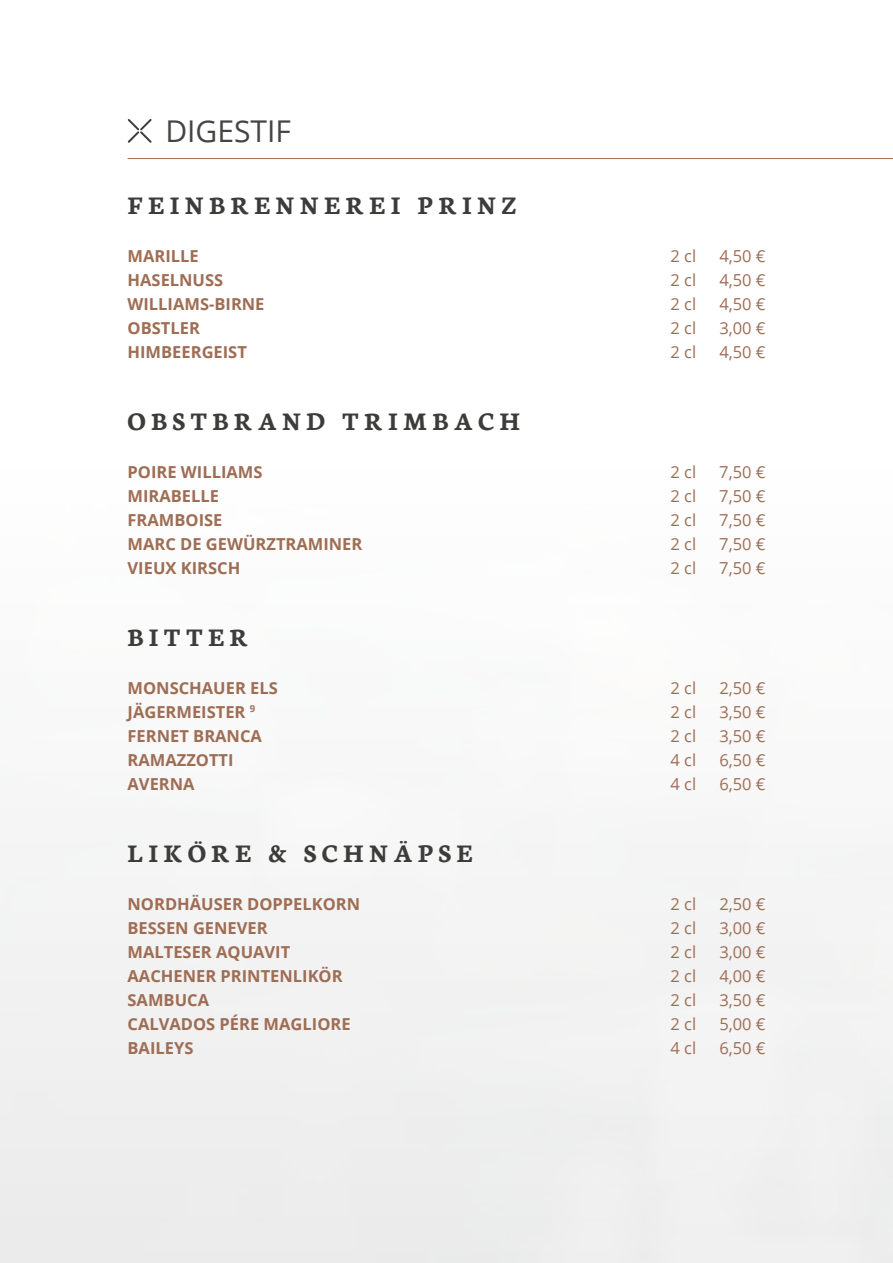
<style>
.page{position:relative;width:893px;height:1263px;background:#fff}
.page>*{position:absolute;margin:0;border:0;box-sizing:border-box;transform-origin:0 0}
.t1{font:30px "Open Sans";color:#454443}
.t2{font:700 27px "Neuton";letter-spacing:.19em;color:#3c3c3b}
.t3{font:700 16.5px/24px "Open Sans";color:#9e6d54}
.t4{font:16.5px "Open Sans";color:#9e6d54}
</style>
<div class="page">
<svg style="left:128px;top:119px;width:24px;height:24px"></svg>
<hr style="left:128px;top:158px;width:765px;height:1px;background:#9e6d54">
<h1 class="t1" style="left:165px;top:110px;width:127px">DIGESTIF</h1>
<h2 class="t2" style="left:128px;top:190px;width:390px">FEINBRENNEREI PRINZ</h2>
<p class="t3" style="left:128px;top:243px;width:138px">MARILLE<br>HASELNUSS<br>WILLIAMS-BIRNE<br>OBSTLER<br>HIMBEERGEIST</p>
<p class="t4" style="left:670px;top:244px;width:27px">2 cl</p>
<p class="t4" style="left:719px;top:244px;width:48px">4,50 €</p>
<p class="t4" style="left:670px;top:268px;width:27px">2 cl</p>
<p class="t4" style="left:719px;top:268px;width:48px">4,50 €</p>
<p class="t4" style="left:670px;top:292px;width:27px">2 cl</p>
<p class="t4" style="left:719px;top:292px;width:48px">4,50 €</p>
<p class="t4" style="left:670px;top:316px;width:27px">2 cl</p>
<p class="t4" style="left:719px;top:316px;width:48px">3,00 €</p>
<p class="t4" style="left:670px;top:340px;width:27px">2 cl</p>
<p class="t4" style="left:719px;top:340px;width:48px">4,50 €</p>
<h2 class="t2" style="left:128px;top:406px;width:394px">OBSTBRAND TRIMBACH</h2>
<p class="t3" style="left:128px;top:459px;width:236px">POIRE WILLIAMS<br>MIRABELLE<br>FRAMBOISE<br>MARC DE GEWÜRZTRAMINER<br>VIEUX KIRSCH</p>
<p class="t4" style="left:670px;top:460px;width:27px">2 cl</p>
<p class="t4" style="left:719px;top:460px;width:48px">7,50 €</p>
<p class="t4" style="left:670px;top:484px;width:27px">2 cl</p>
<p class="t4" style="left:719px;top:484px;width:48px">7,50 €</p>
<p class="t4" style="left:670px;top:508px;width:27px">2 cl</p>
<p class="t4" style="left:719px;top:508px;width:48px">7,50 €</p>
<p class="t4" style="left:670px;top:532px;width:27px">2 cl</p>
<p class="t4" style="left:719px;top:532px;width:48px">7,50 €</p>
<p class="t4" style="left:670px;top:556px;width:27px">2 cl</p>
<p class="t4" style="left:719px;top:556px;width:48px">7,50 €</p>
<h2 class="t2" style="left:128px;top:622px;width:122px">BITTER</h2>
<p class="t3" style="left:128px;top:675px;width:152px">MONSCHAUER ELS<br>JÄGERMEISTER <sup>9<br></sup>FERNET BRANCA<br>RAMAZZOTTI<br>AVERNA</p>
<h2 class="t2" style="left:128px;top:838px;width:347px">LIKÖRE &amp; SCHNÄPSE</h2>
<p class="t3" style="left:128px;top:891px;width:234px">NORDHÄUSER DOPPELKORN<br>BESSEN GENEVER<br>MALTESER AQUAVIT<br>AACHENER PRINTENLIKÖR<br>SAMBUCA<br>CALVADOS PÉRE MAGLIORE<br>BAILEYS</p>
<p class="t4" style="left:670px;top:676px;width:27px">2 cl</p>
<p class="t4" style="left:719px;top:676px;width:48px">2,50 €</p>
<p class="t4" style="left:670px;top:700px;width:27px">2 cl</p>
<p class="t4" style="left:719px;top:700px;width:48px">3,50 €</p>
<p class="t4" style="left:670px;top:724px;width:27px">2 cl</p>
<p class="t4" style="left:719px;top:724px;width:48px">3,50 €</p>
<p class="t4" style="left:670px;top:748px;width:27px">4 cl</p>
<p class="t4" style="left:719px;top:748px;width:48px">6,50 €</p>
<p class="t4" style="left:670px;top:772px;width:27px">4 cl</p>
<p class="t4" style="left:719px;top:772px;width:48px">6,50 €</p>
<p class="t4" style="left:670px;top:892px;width:27px">2 cl</p>
<p class="t4" style="left:719px;top:892px;width:48px">2,50 €</p>
<p class="t4" style="left:670px;top:916px;width:27px">2 cl</p>
<p class="t4" style="left:719px;top:916px;width:48px">3,00 €</p>
<p class="t4" style="left:670px;top:940px;width:27px">2 cl</p>
<p class="t4" style="left:719px;top:940px;width:48px">3,00 €</p>
<p class="t4" style="left:670px;top:964px;width:27px">2 cl</p>
<p class="t4" style="left:719px;top:964px;width:48px">4,00 €</p>
<p class="t4" style="left:670px;top:988px;width:27px">2 cl</p>
<p class="t4" style="left:719px;top:988px;width:48px">3,50 €</p>
<p class="t4" style="left:670px;top:1012px;width:27px">2 cl</p>
<p class="t4" style="left:719px;top:1012px;width:48px">5,00 €</p>
<p class="t4" style="left:670px;top:1036px;width:27px">4 cl</p>
<p class="t4" style="left:719px;top:1036px;width:48px">6,50 €</p>
</div>
